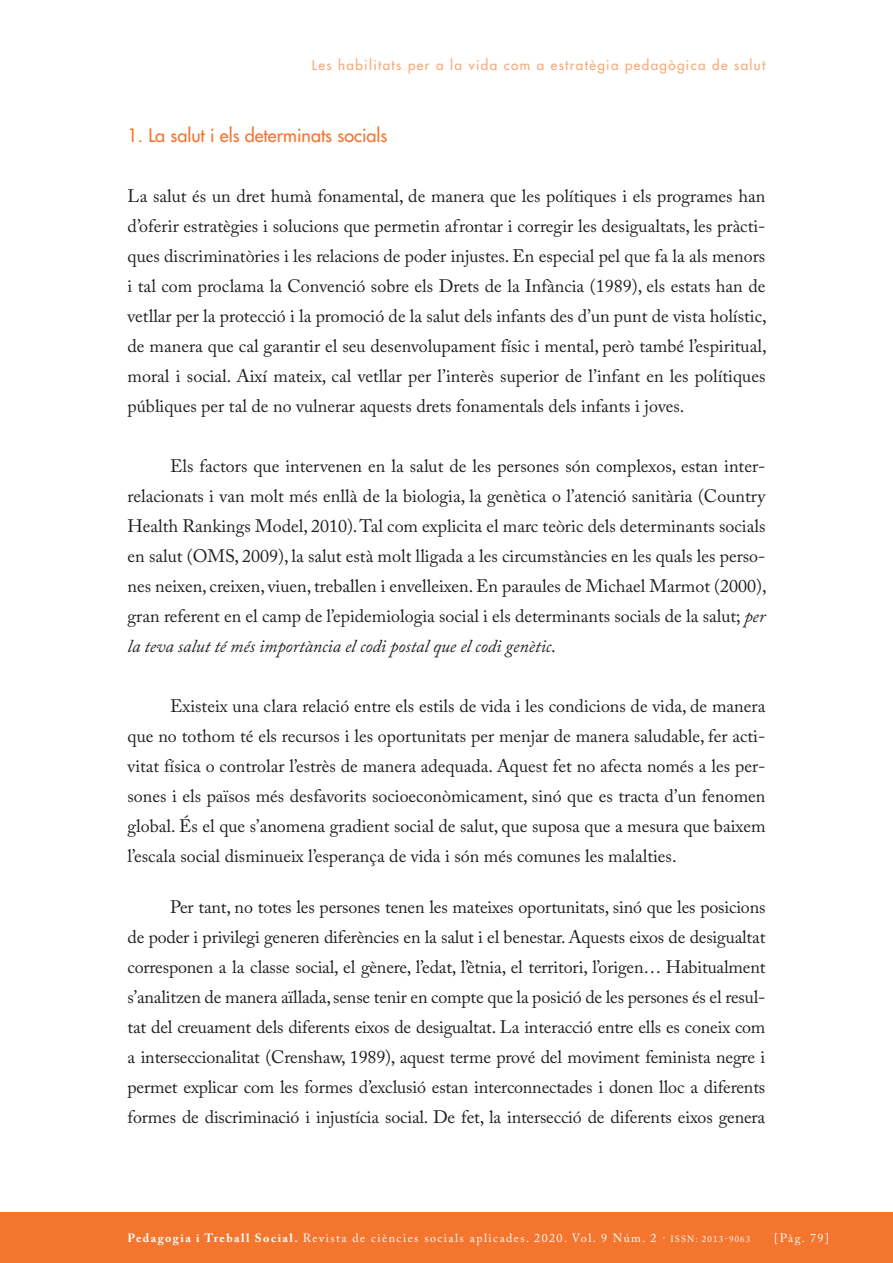
<style>
.page{position:relative;width:893px;height:1263px;background:#fff}
.page>*{position:absolute;margin:0;border:0;box-sizing:border-box;transform-origin:0 0}
.TEXT_COMU{font:18px/30px "Adobe Caslon Pro";color:#231f20;text-align:justify}
.INTERTITOLS{font:18px "Futura";color:#f3752e}
.CAPÇALERA_DRETA{font:13.5px "Futura";letter-spacing:.1em;color:#f8a877}
.t1{font:12px "Adobe Caslon Pro";letter-spacing:.12em;color:#fff}
.s1{font-style:italic}
.s2{font-weight:700}
.s3{font-size:9px}
</style>
<div class="page">
<div style="left:0;top:1212px;width:893px;height:51px;background:#f3752e"></div>
<p class="CAPÇALERA_DRETA" style="left:312px;top:57px;width:455px">Les habilitats per a la vida com a estratègia pedagògica de salut</p>
<p class="INTERTITOLS" style="left:128px;top:124px;width:261px">1. La salut i els determinats socials</p>
<p class="TEXT_COMU" style="left:128px;top:181px;width:641px">La salut és un dret humà fonamental, de manera que les polítiques i els programes han d’oferir estratègies i solucions que permetin afrontar i corregir les desigualtats, les pràcti&shy;ques discriminatòries i les relacions de poder injustes. En especial pel que fa la als menors i tal com proclama la Convenció sobre els Drets de la Infància (1989), els estats han de vetllar per la protecció i la promoció de la salut dels infants des d’un punt de vista holístic, de manera que cal garantir el seu desenvolupament físic i mental, però també l’espiritual, moral i social. Així mateix, cal vetllar per l’interès superior de l’infant en les polítiques públiques per tal de no vulnerar aquests drets fonamentals dels infants i joves.</p>
<p class="TEXT_COMU" style="left:128px;top:451px;width:641px;text-indent:43px">Els factors que intervenen en la salut de les persones són complexos, estan inter&shy;relacionats i van molt més enllà de la biologia, la genètica o l’atenció sanitària (Country Health Rankings Model, 2010). Tal com explicita el marc teòric dels determinants socials en salut (OMS, 2009), la salut està molt lligada a les circumstàncies en les quals les perso&shy;nes neixen, creixen, viuen, treballen i envelleixen. En paraules de Michael Marmot (2000), gran referent en el camp de l’epidemiologia social i els determinants socials de la salut; <span class="s1">per la teva salut té més importància el codi postal que el codi genètic</span>.</p>
<p class="TEXT_COMU" style="left:128px;top:691px;width:639px;text-indent:43px">Existeix una clara relació entre els estils de vida i les condicions de vida, de manera que no tothom té els recursos i les oportunitats per menjar de manera saludable, fer acti&shy;vitat física o controlar l’estrès de manera adequada. Aquest fet no afecta només a les per&shy;sones i els països més desfavorits socioeconòmicament, sinó que es tracta d’un fenomen global. És el que s’anomena gradient social de salut, que suposa que a mesura que baixem l’escala social disminueix l’esperança de vida i són més comunes les malalties.</p>
<p class="TEXT_COMU" style="left:128px;top:892px;width:639px;text-indent:43px">Per tant, no totes les persones tenen les mateixes oportunitats, sinó que les posicions de poder i privilegi generen diferències en la salut i el benestar. Aquests eixos de desigualtat corresponen a la classe social, el gènere, l’edat, l’ètnia, el territori, l’origen… Habitualment s’analitzen de manera aïllada, sense tenir en compte que la posició de les persones és el resul&shy;tat del creuament dels diferents eixos de desigualtat. La interacció entre ells es coneix com a interseccionalitat (Crenshaw, 1989), aquest terme prové del moviment feminista negre i permet explicar com les formes d’exclusió estan interconnectades i donen lloc a diferents formes de discriminació i injustícia social. De fet, la intersecció de diferents eixos genera</p>
<p class="t1" style="left:128px;top:1231px;width:624px"><span class="s2">Pedagogia i Treball Social.</span> Revista de ciències socials aplicades. 2020. Vol. 9 Núm. 2 · <span class="s3">ISSN: 2013-9063</span></p>
<p class="t1" style="left:774px;top:1231px;width:56px">[Pàg. 79]</p>
</div>
